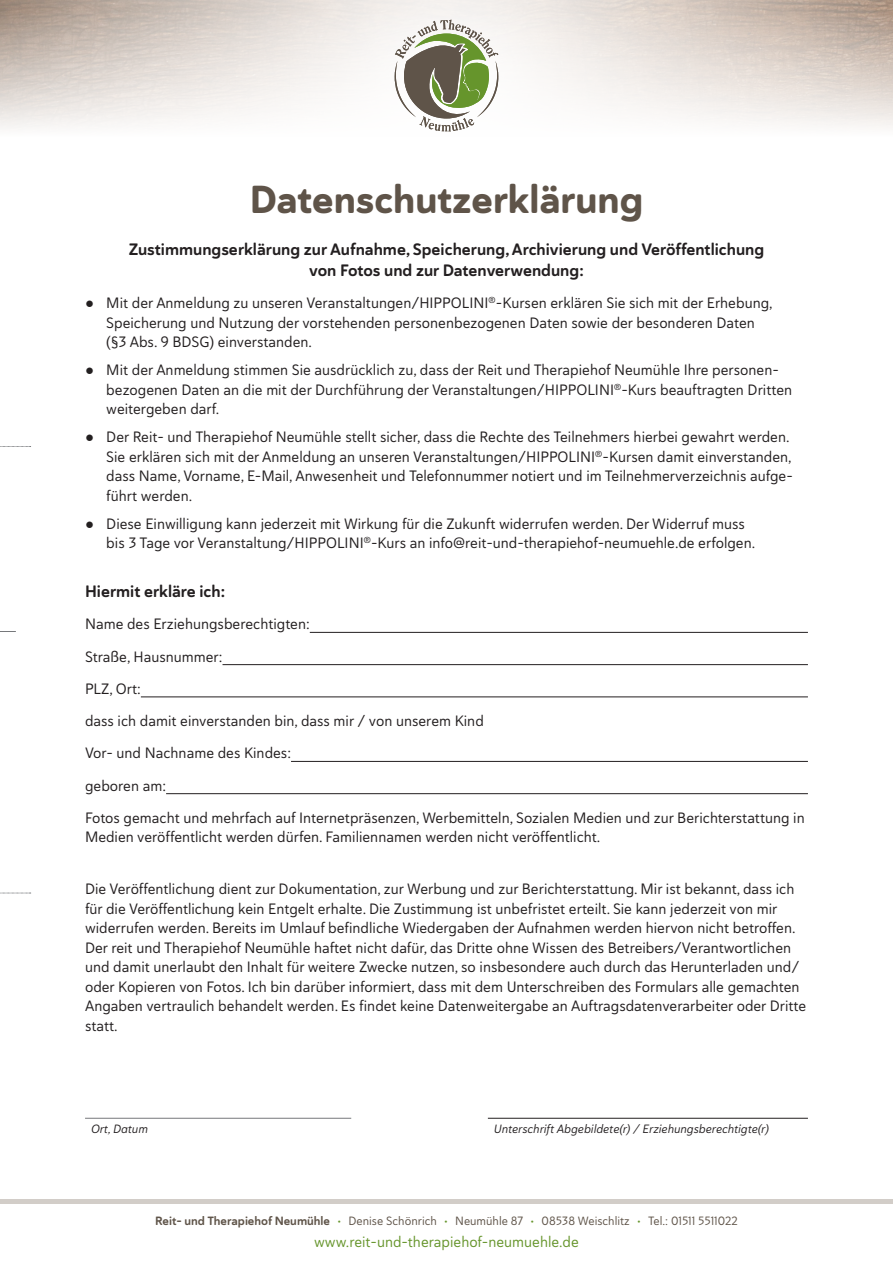
<style>
.page{position:relative;width:893px;height:1263px;background:#fff}
.page>*{position:absolute;margin:0;border:0;box-sizing:border-box;transform-origin:0 0}
.t1{font:39px "Haboro Soft Nor Ex B";color:#5f5449}
.t2{font:16.5px/21px "Haboro Soft Nor Bol";color:#231f20;text-align:center}
.t3{font:15px/19.5px "Haboro Soft Nor Reg";color:#231f20}
.t4{font:15px "Haboro Soft Nor Reg";color:#66952c}
.t5{font:12px "Haboro Soft Nor Reg";color:#5f5449}
.t6{font:12px "Haboro Soft Nor Reg It";color:#231f20}
.s1{font-family:"Arial";font-weight:700}
.s2{font-family:"Haboro Soft Nor Bol"}
.s3{font-family:"Haboro Soft Nor Ex B";color:#66952c}
</style>
<div class="page">
<hr style="left:0;top:1199px;width:893px;height:4px;background:#d2cdc8">
<svg style="left:0;top:0;width:893px;height:132px"></svg>
<svg style="left:395px;top:20px;width:103px;height:111px"></svg>
<hr style="left:310px;top:632px;width:498px;height:1px;background:#231f20">
<hr style="left:222px;top:664px;width:586px;height:1px;background:#231f20">
<hr style="left:141px;top:697px;width:667px;height:1px;background:#231f20">
<hr style="left:291px;top:761px;width:517px;height:1px;background:#231f20">
<hr style="left:166px;top:793px;width:642px;height:1px;background:#231f20">
<hr style="left:85px;top:1118px;width:266px;height:1px;background:#76787b">
<hr style="left:488px;top:1118px;width:320px;height:1px;background:#231f20">
<svg style="left:0;top:446px;width:31px;height:1px"></svg>
<svg style="left:0;top:893px;width:31px;height:1px"></svg>
<svg style="left:0;top:631px;width:16px;height:1px"></svg>
<h1 class="t1" style="left:250px;top:173px;width:395px">Datenschutzerklärung</h1>
<p class="t2" style="left:129px;top:239px;width:637px">Zustimmungserklärung zur Aufnahme, Speicherung, Archivierung und Veröffentlichung von Fotos und zur Datenverwendung:</p>
<p class="t3" style="left:106px;top:293px;width:668px;text-indent:-21px"><span class="s1">●</span> Mit der Anmeldung zu unseren Veranstaltungen/HIPPOLINI<sup>®</sup>-Kursen erklären Sie sich mit der Erhebung,<br>Speicherung und Nutzung der vorstehenden personenbezogenen Daten sowie der besonderen Daten (§3 Abs. 9 BDSG) einverstanden.</p>
<p class="t3" style="left:106px;top:360px;width:687px;text-indent:-21px"><span class="s1">●</span> Mit der Anmeldung stimmen Sie ausdrücklich zu, dass der Reit und Therapiehof Neumühle Ihre personen&shy;bezogenen Daten an die mit der Durchführung der Veranstaltungen/HIPPOLINI<sup>®</sup>-Kurs beauftragten Dritten weitergeben darf.</p>
<p class="t3" style="left:106px;top:427px;width:688px;text-indent:-21px"><span class="s1">●</span> Der Reit- und Therapiehof Neumühle stellt sicher, dass die Rechte des Teilnehmers hierbei gewahrt werden.<br>Sie erklären sich mit der Anmeldung an unseren Veranstaltungen/HIPPOLINI<sup>®</sup>-Kursen damit einverstanden, dass Name, Vorname, E-Mail, Anwesenheit und Telefonnummer notiert und im Teilnehmerverzeichnis aufge&shy;führt werden.</p>
<p class="t3" style="left:106px;top:513px;width:650px;text-indent:-21px"><span class="s1">●</span> Diese Einwilligung kann jederzeit mit Wirkung für die Zukunft widerrufen werden. Der Widerruf muss bis 3 Tage vor Veranstaltung/HIPPOLINI<sup>®</sup>-Kurs an info@reit-und-therapiehof-neumuehle.de erfolgen.</p>
<p class="t2" style="left:85px;top:581px;width:142px">Hiermit erkläre ich:</p>
<p class="t3" style="left:85px;top:608px;width:721px;line-height:32.2px">Name des Erziehungsberechtigten:<br>Straße, Hausnummer:<br>PLZ, Ort:<br>dass ich damit einverstanden bin, dass mir / von unserem Kind<br>Vor- und Nachname des Kindes:<br>geboren am:<br>Fotos gemacht und mehrfach auf Internetpräsenzen, Werbemitteln, Sozialen Medien und zur Berichterstattung in</p>
<p class="t3" style="left:85px;top:827px;width:517px">Medien veröffentlicht werden dürfen. Familiennamen werden nicht veröffentlicht.</p>
<p class="t3" style="left:85px;top:879px;width:723px">Die Veröffentlichung dient zur Dokumentation, zur Werbung und zur Berichterstattung. Mir ist bekannt, dass ich für die Veröffentlichung kein Entgelt erhalte. Die Zustimmung ist unbefristet erteilt. Sie kann jederzeit von mir widerrufen werden. Bereits im Umlauf befindliche Wiedergaben der Aufnahmen werden hiervon nicht betroffen.<br>Der reit und Therapiehof Neumühle haftet nicht dafür, das Dritte ohne Wissen des Betreibers/Verantwortlichen und damit unerlaubt den Inhalt für weitere Zwecke nutzen, so insbesondere auch durch das Herunterladen und/ oder Kopieren von Fotos. Ich bin darüber informiert, dass mit dem Unterschreiben des Formulars alle gemachten Angaben vertraulich behandelt werden. Es findet keine Datenweitergabe an Auftragsdatenverarbeiter oder Dritte statt.</p>
<p class="t6" style="left:91px;top:1121px;width:58px">Ort, Datum</p>
<p class="t6" style="left:494px;top:1121px;width:276px">Unterschrift Abgebildete(r) / Erziehungsberechtigte(r)</p>
<p class="t5" style="left:155px;top:1213px;width:584px"><span class="s2">Reit- und Therapiehof Neumühle</span> <span class="s3">·</span> Denise Schönrich <span class="s3">·</span> Neumühle 87 <span class="s3">·</span> 08538 Weischlitz <span class="s3">·</span> Tel.: 01511 5511022</p>
<p class="t4" style="left:314px;top:1231px;width:266px">www.reit-und-therapiehof-neumuehle.de</p>
</div>
